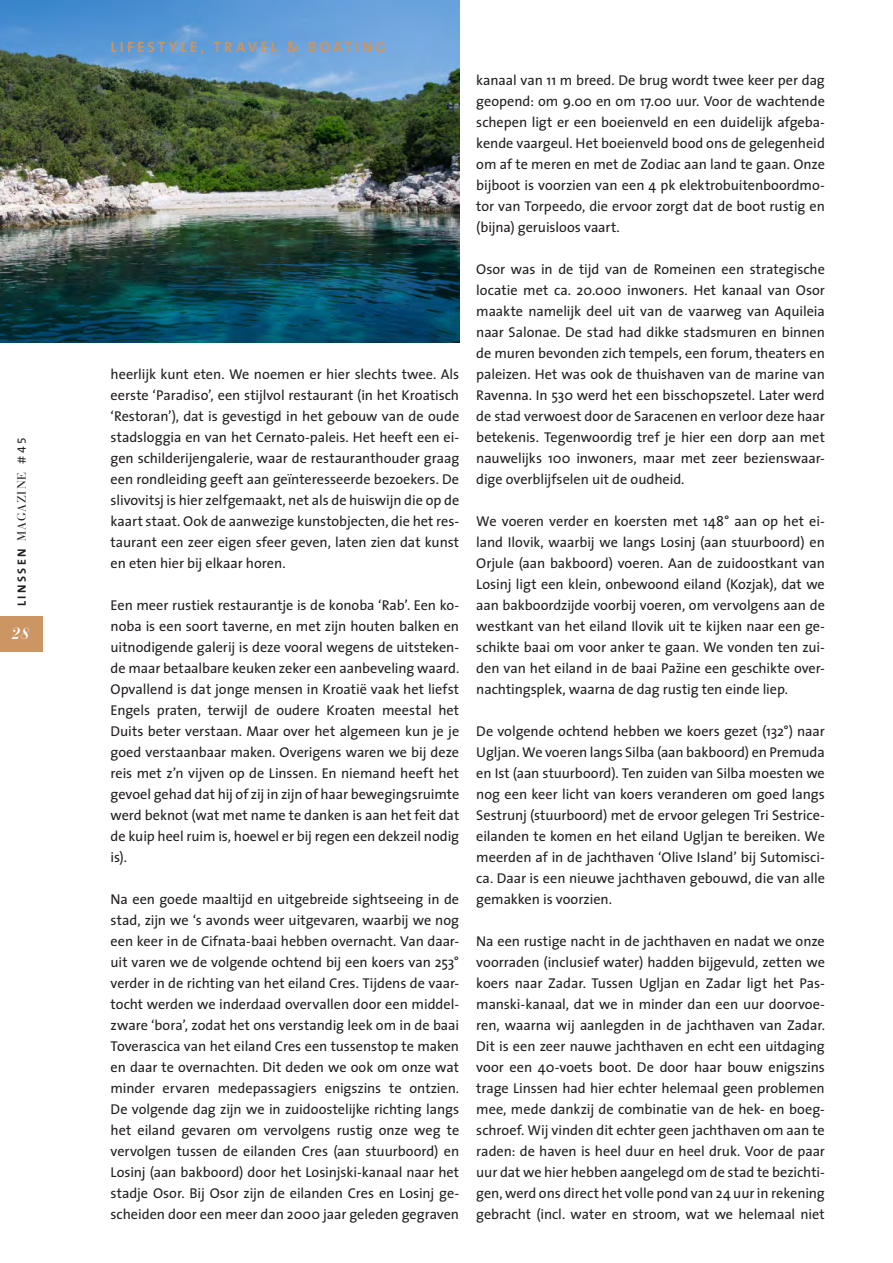
<style>
.page{position:relative;width:893px;height:1263px;background:#fff}
.page>*{position:absolute;margin:0;border:0;box-sizing:border-box;transform-origin:0 0}
.t1{font:italic 700 16.05px "Bauer Bodoni";color:#fff}
.t2{font:700 15px "The Sans";letter-spacing:.2em;color:#cb9564}
.SP_plattetekst{font:14.25px/21px "The Sans";letter-spacing:-.005em;color:#231f20;text-align:justify}
.t3{font:12px "Bauer Bodoni";letter-spacing:.085em;color:#231f20}
.s1{font-family:"The Sans";font-weight:700}
.s2{font-family:"The Sans"}
.s3{font-family:"The Sans Expert"}
</style>
<div class="page">
<img style="left:0;top:0;width:459px;height:343px">
<div style="left:0;top:616px;width:43px;height:36px;background:#cb9564"></div>
<p class="t3" style="left:15px;top:606px;width:170px;rotate:-90deg"><span class="s1">LINSSEN</span> MAGAZINE <span class="s2">#</span><span class="s3">45</span></p>
<p class="t1" style="left:12px;top:623px;width:19px">28</p>
<p class="t2" style="left:111px;top:35px;width:277px">LIFESTYLE, TRAVEL &amp; BOATING</p>
<p class="SP_plattetekst" style="left:111px;top:363px;width:350px">heerlijk kunt eten. We noemen er hier slechts twee. Als eerste ‘Paradiso’, een stijlvol restaurant (in het Kroatisch ‘Restoran’), dat is gevestigd in het gebouw van de oude stadsloggia en van het Cernato-paleis. Het heeft een ei&shy;gen schilderijengalerie, waar de restauranthouder graag een rondleiding geeft aan geïnteresseerde bezoekers. De slivovitsj is hier zelfgemaakt, net als de huiswijn die op de kaart staat. Ook de aanwezige kunstobjecten, die het res&shy;taurant een zeer eigen sfeer geven, laten zien dat kunst en eten hier bij elkaar horen.</p>
<p class="SP_plattetekst" style="left:111px;top:594px;width:350px">Een meer rustiek restaurantje is de konoba ‘Rab’. Een ko&shy;noba is een soort taverne, en met zijn houten balken en uitnodigende galerij is deze vooral wegens de uitsteken&shy;de maar betaalbare keuken zeker een aanbeveling waard.<br>Opvallend is dat jonge mensen in Kroatië vaak het liefst Engels praten, terwijl de oudere Kroaten meestal het Duits beter verstaan. Maar over het algemeen kun je je goed verstaanbaar maken. Overigens waren we bij deze reis met z’n vijven op de Linssen. En niemand heeft het gevoel gehad dat hij of zij in zijn of haar bewegingsruimte werd beknot (wat met name te danken is aan het feit dat de kuip heel ruim is, hoewel er bij regen een dekzeil nodig is).</p>
<p class="SP_plattetekst" style="left:111px;top:888px;width:350px">Na een goede maaltijd en uitgebreide sightseeing in de stad, zijn we ‘s avonds weer uitgevaren, waarbij we nog een keer in de Cifnata-baai hebben overnacht. Van daar&shy;uit varen we de volgende ochtend bij een koers van 253° verder in de richting van het eiland Cres. Tijdens de vaar&shy;tocht werden we inderdaad overvallen door een middel&shy;zware ‘bora’, zodat het ons verstandig leek om in de baai Toverascica van het eiland Cres een tussenstop te maken en daar te overnachten. Dit deden we ook om onze wat minder ervaren medepassagiers enigszins te ontzien.<br>De volgende dag zijn we in zuidoostelijke richting langs het eiland gevaren om vervolgens rustig onze weg te vervolgen tussen de eilanden Cres (aan stuurboord) en Losinj (aan bakboord) door het Losinjski-kanaal naar het stadje Osor. Bij Osor zijn de eilanden Cres en Losinj ge&shy;scheiden door een meer dan 2000 jaar geleden gegraven</p>
<p class="SP_plattetekst" style="left:476px;top:69px;width:350px">kanaal van 11 m breed. De brug wordt twee keer per dag geopend: om 9.00 en om 17.00 uur. Voor de wachtende schepen ligt er een boeienveld en een duidelijk afgeba&shy;kende vaargeul. Het boeienveld bood ons de gelegenheid om af te meren en met de Zodiac aan land te gaan. Onze bijboot is voorzien van een 4 pk elektrobuitenboordmo&shy;tor van Torpeedo, die ervoor zorgt dat de boot rustig en (bijna) geruisloos vaart.</p>
<p class="SP_plattetekst" style="left:476px;top:258px;width:350px">Osor was in de tijd van de Romeinen een strategische locatie met ca. 20.000 inwoners. Het kanaal van Osor maakte namelijk deel uit van de vaarweg van Aquileia naar Salonae. De stad had dikke stadsmuren en binnen de muren bevonden zich tempels, een forum, theaters en paleizen. Het was ook de thuishaven van de marine van Ravenna. In 530 werd het een bisschopszetel. Later werd de stad verwoest door de Saracenen en verloor deze haar betekenis. Tegenwoordig tref je hier een dorp aan met nauwelijks 100 inwoners, maar met zeer bezienswaar&shy;dige overblijfselen uit de oudheid.</p>
<p class="SP_plattetekst" style="left:476px;top:511px;width:350px">We voeren verder en koersten met 148° aan op het ei&shy;land Ilovik, waarbij we langs Losinj (aan stuurboord) en Orjule (aan bakboord) voeren. Aan de zuidoostkant van Losinj ligt een klein, onbewoond eiland (Kozjak), dat we aan bakboordzijde voorbij voeren, om vervolgens aan de westkant van het eiland Ilovik uit te kijken naar een ge&shy;schikte baai om voor anker te gaan. We vonden ten zui&shy;den van het eiland in de baai Pažine een geschikte over&shy;nachtingsplek, waarna de dag rustig ten einde liep.</p>
<p class="SP_plattetekst" style="left:476px;top:721px;width:350px">De volgende ochtend hebben we koers gezet (132°) naar Ugljan. We voeren langs Silba (aan bakboord) en Premuda en Ist (aan stuurboord). Ten zuiden van Silba moesten we nog een keer licht van koers veranderen om goed langs Sestrunj (stuurboord) met de ervoor gelegen Tri Sestrice&shy;eilanden te komen en het eiland Ugljan te bereiken. We meerden af in de jachthaven ‘Olive Island’ bij Sutomisci&shy;ca. Daar is een nieuwe jachthaven gebouwd, die van alle gemakken is voorzien.</p>
<p class="SP_plattetekst" style="left:476px;top:931px;width:350px">Na een rustige nacht in de jachthaven en nadat we onze voorraden (inclusief water) hadden bijgevuld, zetten we koers naar Zadar. Tussen Ugljan en Zadar ligt het Pas&shy;manski-kanaal, dat we in minder dan een uur doorvoe&shy;ren, waarna wij aanlegden in de jachthaven van Zadar.<br>Dit is een zeer nauwe jachthaven en echt een uitdaging voor een 40-voets boot. De door haar bouw enigszins trage Linssen had hier echter helemaal geen problemen mee, mede dankzij de combinatie van de hek- en boeg&shy;schroef. Wij vinden dit echter geen jachthaven om aan te raden: de haven is heel duur en heel druk. Voor de paar uur dat we hier hebben aangelegd om de stad te bezichti&shy;gen, werd ons direct het volle pond van 24 uur in rekening gebracht (incl. water en stroom, wat we helemaal niet</p>
</div>
